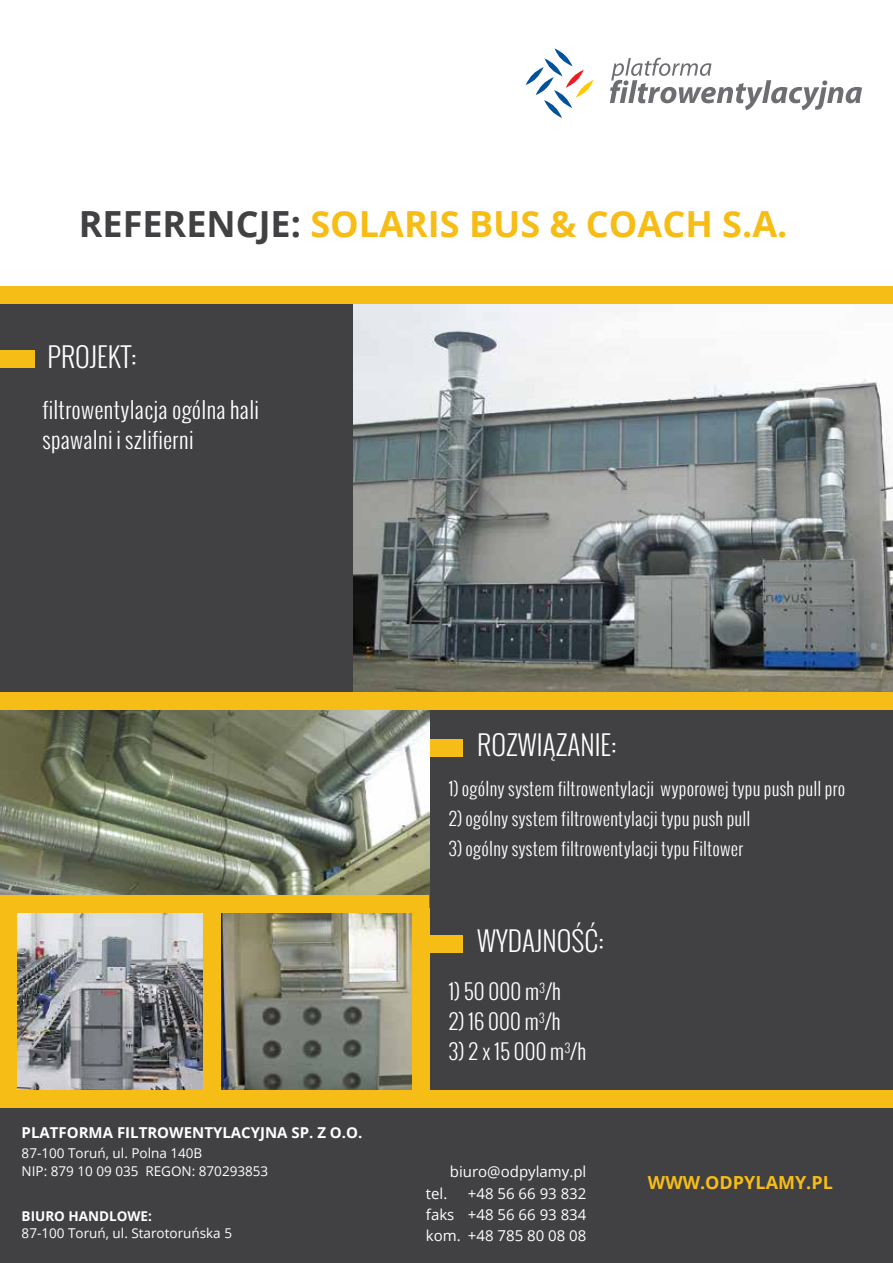
<style>
.page{position:relative;width:893px;height:1263px;background:#fff}
.page>*{position:absolute;margin:0;border:0;box-sizing:border-box;transform-origin:0 0}
.t1{font:700 36px "Open Sans";color:#f7bd17}
.t2{font:300 27px "Oswald";color:#fff}
.t3{font:300 22.5px/30px "Oswald";letter-spacing:.01em;color:#fff}
.t4{font:300 21px "Oswald";letter-spacing:.01em;color:#fff}
.t5{font:300 18px "Oswald";letter-spacing:.01em;color:#fff}
.t6{font:700 18px "Open Sans";color:#f7bd17}
.t7{font:15px/21.1px "Open Sans";color:#fff;text-align:justify}
.t8{font:700 15px "Open Sans";color:#fff}
.t9{font:13.5px/18px "Open Sans";color:#fff}
.t10{font:700 13.5px "Open Sans";color:#fff}
.s1{color:#414042}
</style>
<div class="page">
<div style="left:0;top:296px;width:893px;height:967px;background:#414042"></div>
<div style="left:428px;top:739px;width:35px;height:17px;background:#f7bd17"></div>
<div style="left:428px;top:936px;width:35px;height:17px;background:#f7bd17"></div>
<img style="left:0;top:710px;width:429px;height:185px">
<img style="left:354px;top:304px;width:539px;height:389px">
<svg style="left:610px;top:58px;width:252px;height:52px"></svg>
<svg style="left:526px;top:48px;width:68px;height:70px"></svg>
<div style="left:0;top:693px;width:893px;height:17px;background:#f7bd17"></div>
<img style="left:221px;top:912px;width:191px;height:179px">
<img style="left:17px;top:912px;width:187px;height:179px">
<div style="left:0;top:895px;width:429px;height:17px;background:#f7bd17"></div>
<div style="left:204px;top:904px;width:17px;height:195px;background:#f7bd17"></div>
<div style="left:412px;top:908px;width:17px;height:195px;background:#f7bd17"></div>
<div style="left:0;top:904px;width:17px;height:195px;background:#f7bd17"></div>
<div style="left:0;top:287px;width:893px;height:17px;background:#f7bd17"></div>
<div style="left:0;top:1091px;width:893px;height:17px;background:#f7bd17"></div>
<div style="left:0;top:351px;width:35px;height:17px;background:#f7bd17"></div>
<h1 class="t1" style="left:79px;top:198px;width:710px"><span class="s1">REFERENCJE:</span> SOLARIS BUS &amp; COACH S.A.</h1>
<h2 class="t2" style="left:48px;top:338px;width:91px">PROJEKT:</h2>
<p class="t3" style="left:43px;top:394px;width:218px">filtrowentylacja ogólna hali spawalni i szlifierni</p>
<p class="t8" style="left:22px;top:1122px;width:342px">PLATFORMA FILTROWENTYLACYJNA SP. Z O.O.</p>
<p class="t9" style="left:22px;top:1143px;width:248px">87-100 Toruń, ul. Polna 140B<br>NIP: 879 10 09 035 REGON: 870293853</p>
<p class="t10" style="left:22px;top:1207px;width:132px">BIURO HANDLOWE:</p>
<p class="t9" style="left:22px;top:1224px;width:212px">87-100 Toruń, ul. Starotoruńska 5</p>
<h2 class="t2" style="left:477px;top:726px;width:141px">ROZWIĄZANIE:</h2>
<p class="t5" style="left:449px;top:776px;width:398px">1) ogólny system filtrowentylacji wyporowej typu push pull pro</p>
<p class="t5" style="left:449px;top:806px;width:303px">2) ogólny system filtrowentylacji typu push pull</p>
<p class="t5" style="left:449px;top:836px;width:296px">3) ogólny system filtrowentylacji typu Filtower</p>
<h2 class="t2" style="left:477px;top:922px;width:128px">WYDAJNOŚĆ:</h2>
<p class="t4" style="left:449px;top:976px;width:114px">1) 50 000 m<sup>3</sup>/h</p>
<p class="t4" style="left:449px;top:1006px;width:114px">2) 16 000 m<sup>3</sup>/h</p>
<p class="t4" style="left:449px;top:1036px;width:139px">3) 2 x 15 000 m<sup>3</sup>/h</p>
<p class="t7" style="left:450px;top:1160px;width:138px">biuro@odpylamy.pl</p>
<p class="t7" style="left:426px;top:1182px;width:23px">tel.</p>
<p class="t7" style="left:426px;top:1182px;width:162px;text-indent:42px">+48 56 66 93 832 faks +48 56 66 93 834 kom. +48 785 80 08 08</p>
<p class="t6" style="left:648px;top:1169px;width:186px">WWW.ODPYLAMY.PL</p>
</div>
